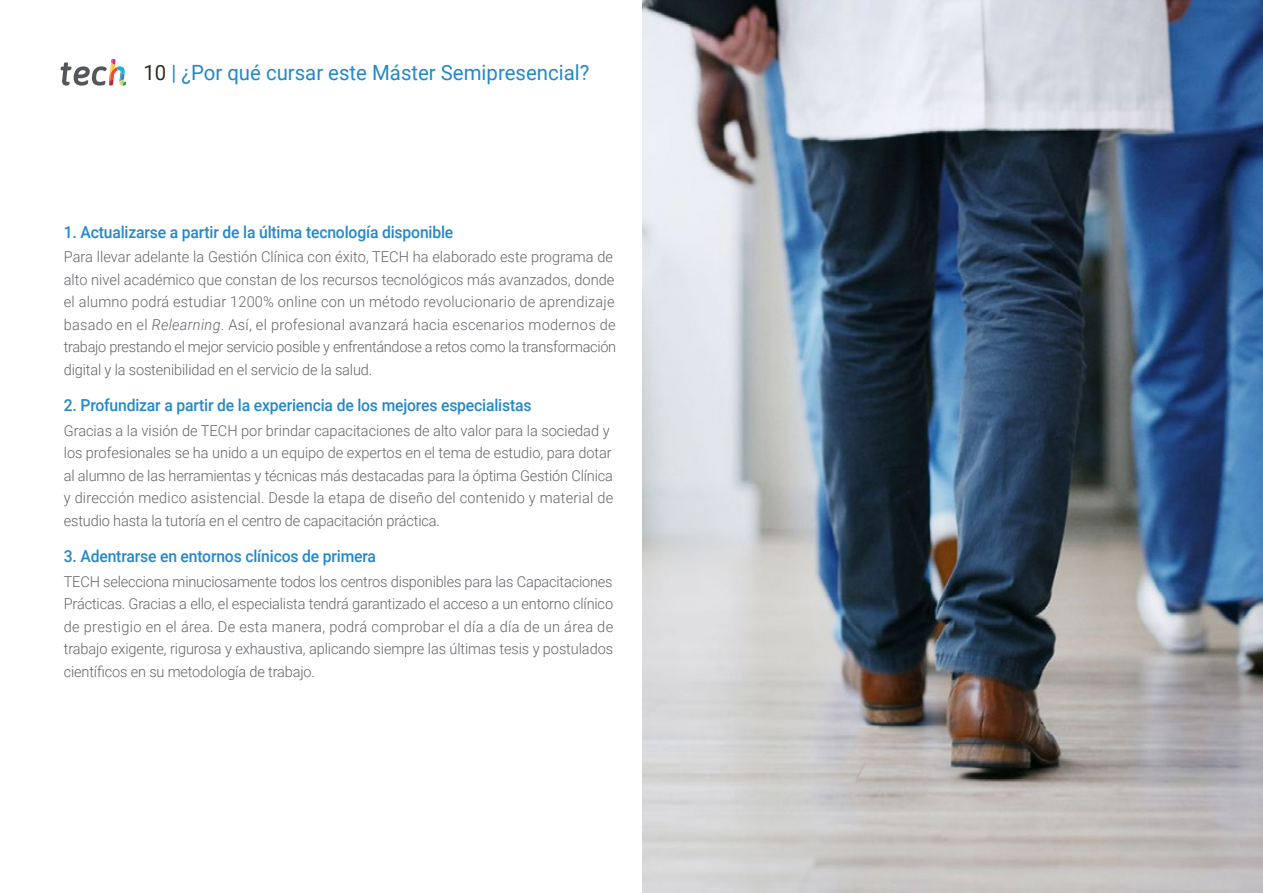
<style>
.page{position:relative;width:1263px;height:893px;background:#fff}
.page>*{position:absolute;margin:0;border:0;box-sizing:border-box;transform-origin:0 0}
.t1{font:21px "Roboto";color:#2488c9}
.t2{font:500 16.5px "Roboto";letter-spacing:-.01em;color:#2488c9;scale:.95 1}
.t3{font:300 15px/22.5px "Roboto";color:#61646a}
.s1{color:#312e20}
.s2{font-style:italic}
</style>
<div class="page">
<svg style="left:61px;top:59px;width:65px;height:27px"></svg>
<img style="left:642px;top:0;width:621px;height:893px">
<h1 class="t1" style="left:144px;top:57px;width:447px"><span class="s1">10</span> | ¿Por qué cursar este Máster Semipresencial?</h1>
<p class="t2" style="left:64px;top:220px;width:411px">1. Actualizarse a partir de la última tecnología disponible</p>
<p class="t3" style="left:64px;top:245px;width:554px">Para llevar adelante la Gestión Clínica con éxito, TECH ha elaborado este programa de alto nivel académico que constan de los recursos tecnológicos más avanzados, donde el alumno podrá estudiar 1200% online con un método revolucionario de aprendizaje basado en el <span class="s2">Relearning</span>. Así, el profesional avanzará hacia escenarios modernos de trabajo prestando el mejor servicio posible y enfrentándose a retos como la transformación digital y la sostenibilidad en el servicio de la salud.</p>
<p class="t2" style="left:64px;top:394px;width:494px">2. Profundizar a partir de la experiencia de los mejores especialistas</p>
<p class="t3" style="left:64px;top:419px;width:551px">Gracias a la visión de TECH por brindar capacitaciones de alto valor para la sociedad y los profesionales se ha unido a un equipo de expertos en el tema de estudio, para dotar al alumno de las herramientas y técnicas más destacadas para la óptima Gestión Clínica y dirección medico asistencial. Desde la etapa de diseño del contenido y material de estudio hasta la tutoría en el centro de capacitación práctica.</p>
<p class="t2" style="left:64px;top:545px;width:330px">3. Adentrarse en entornos clínicos de primera</p>
<p class="t3" style="left:64px;top:569px;width:551px;text-align:justify">TECH selecciona minuciosamente todos los centros disponibles para las Capacitaciones Prácticas. Gracias a ello, el especialista tendrá garantizado el acceso a un entorno clínico de prestigio en el área. De esta manera, podrá comprobar el día a día de un área de trabajo exigente, rigurosa y exhaustiva, aplicando siempre las últimas tesis y postulados científicos en su metodología de trabajo.</p>
</div>
